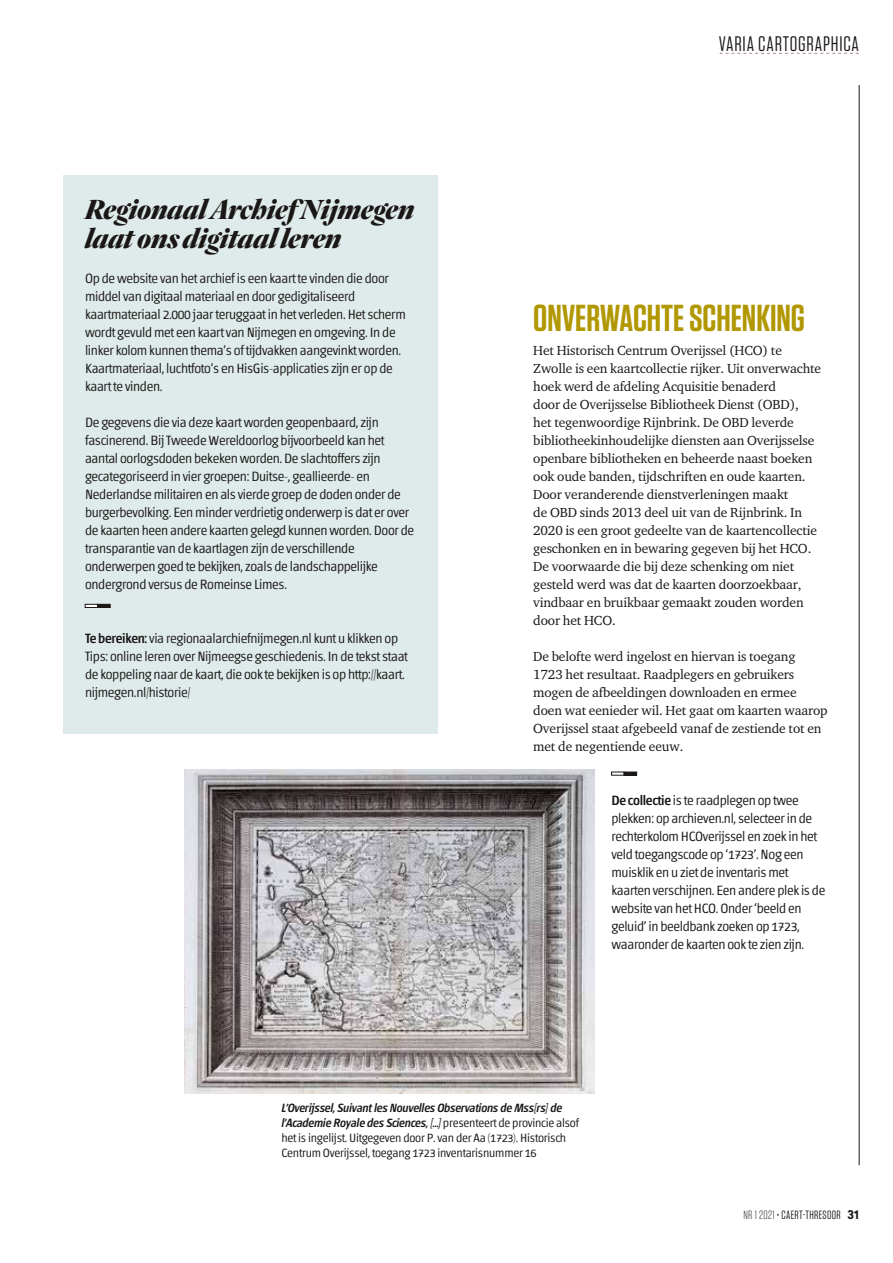
<style>
.page{position:relative;width:893px;height:1263px;background:#fff}
.page>*{position:absolute;margin:0;border:0;box-sizing:border-box;transform-origin:0 0}
.t1{font:600 37.5px "Tungsten";color:#b19700}
.t2{font:italic 900 28.5px/28.5px "Quarto";color:#1a1716}
.t3{font:21px "Tungsten";letter-spacing:.04em;color:#1a1716}
.t4{font:300 13.5px/18px "Chaco";letter-spacing:-.025em;color:#1a1716}
.t5{font:13.5px/18px "Charter HFD";letter-spacing:-.01em;color:#1a1716}
.t6{font:300 12px/15px "Chaco";letter-spacing:-.02em;color:#1a1716}
.t7{font:12px "Tungsten";letter-spacing:.03em;color:#1a1716}
.s1{font-weight:500}
.s2{font-weight:500;font-style:italic}
.s3{font-weight:300}
.s4{font-family:"Radikal";font-weight:700}
</style>
<div class="page">
<svg style="left:720px;top:53px;width:139px;height:1px"></svg>
<hr style="left:859px;top:85px;width:1px;height:1080px;background:#1a1716">
<div style="left:64px;top:175px;width:374px;height:558px;background:#deebea"></div>
<div style="left:85px;top:604px;width:13px;height:4px;border:1px solid #1a1716"></div>
<svg style="left:85px;top:604px;width:13px;height:3px"></svg>
<div style="left:98px;top:604px;width:12px;height:4px;border:1px solid #1a1716"></div>
<svg style="left:611px;top:772px;width:26px;height:3px"></svg>
<img style="left:184px;top:769px;width:410px;height:324px">
<h2 class="t2" style="left:85px;top:195px;width:331px">Regionaal Archief Nijmegen laat ons digitaal leren</h2>
<p class="t4" style="left:85px;top:270px;width:322px">Op de website van het archief is een kaart te vinden die door middel van digitaal materiaal en door gedigitaliseerd kaartmateriaal 2.000 jaar teruggaat in het verleden. Het scherm wordt gevuld met een kaart van Nijmegen en omgeving. In de linker kolom kunnen thema’s of tijdvakken aangevinkt worden.<br>Kaartmateriaal, luchtfoto’s en HisGis-applicaties zijn er op de kaart te vinden.</p>
<p class="t4" style="left:85px;top:414px;width:331px">De gegevens die via deze kaart worden geopenbaard, zijn fascinerend. Bij Tweede Wereldoorlog bijvoorbeeld kan het aantal oorlogsdoden bekeken worden. De slachtoffers zijn gecategoriseerd in vier groepen: Duitse-, geallieerde- en Nederlandse militairen en als vierde groep de doden onder de burgerbevolking. Een minder verdrietig onderwerp is dat er over de kaarten heen andere kaarten gelegd kunnen worden. Door de transparantie van de kaartlagen zijn de verschillende onderwerpen goed te bekijken, zoals de landschappelijke ondergrond versus de Romeinse Limes.</p>
<p class="t4" style="left:85px;top:630px;width:324px"><span class="s1">Te bereiken:</span> via regionaalarchiefnijmegen.nl kunt u klikken op Tips: online leren over Nijmeegse geschiedenis. In de tekst staat de koppeling naar de kaart, die ook te bekijken is op http://kaart. nijmegen.nl/historie/</p>
<h3 class="t3" style="left:719px;top:33px;width:142px">VARIA CARTOGRAPHICA</h3>
<h1 class="t1" style="left:533px;top:298px;width:273px">ONVERWACHTE SCHENKING</h1>
<p class="t5" style="left:533px;top:341px;width:289px">Het Historisch Centrum Overijssel (HCO) te Zwolle is een kaartcollectie rijker. Uit onverwachte hoek werd de afdeling Acquisitie benaderd<br>door de Overijsselse Bibliotheek Dienst (OBD),<br>het tegenwoordige Rijnbrink. De OBD leverde bibliotheekinhoudelijke diensten aan Overijsselse openbare bibliotheken en beheerde naast boeken ook oude banden, tijdschriften en oude kaarten.<br>Door veranderende dienstverleningen maakt<br>de OBD sinds 2013 deel uit van de Rijnbrink. In 2020 is een groot gedeelte van de kaartencollectie geschonken en in bewaring gegeven bij het HCO.<br>De voorwaarde die bij deze schenking om niet gesteld werd was dat de kaarten doorzoekbaar, vindbaar en bruikbaar gemaakt zouden worden door het HCO.</p>
<p class="t5" style="left:533px;top:647px;width:296px">De belofte werd ingelost en hiervan is toegang 1723 het resultaat. Raadplegers en gebruikers mogen de afbeeldingen downloaden en ermee doen wat eenieder wil. Het gaat om kaarten waarop Overijssel staat afgebeeld vanaf de zestiende tot en met de negentiende eeuw.</p>
<p class="t4" style="left:611px;top:792px;width:215px"><span class="s1">De collectie</span> is te raadplegen op twee plekken: op archieven.nl, selecteer in de rechterkolom HCOverijssel en zoek in het veld toegangscode op ‘1723’. Nog een muisklik en u ziet de inventaris met kaarten verschijnen. Een andere plek is de website van het HCO. Onder ‘beeld en geluid’ in beeldbank zoeken op 1723, waaronder de kaarten ook te zien zijn.</p>
<p class="t6" style="left:281px;top:1100px;width:299px"><span class="s2">L’Overijssel, Suivant les Nouvelles Observations de Mss[rs] de l’Academie Royale des Sciences, […]</span> presenteert de provincie alsof het is ingelijst. Uitgegeven door P. van der Aa (1723). Historisch Centrum Overijssel, toegang 1723 inventarisnummer 16</p>
<p class="t7" style="left:743px;top:1209px;width:117px"><span class="s3">nr 1 2021</span> • CAERT-THRESOOR <span class="s4">31</span></p>
</div>
